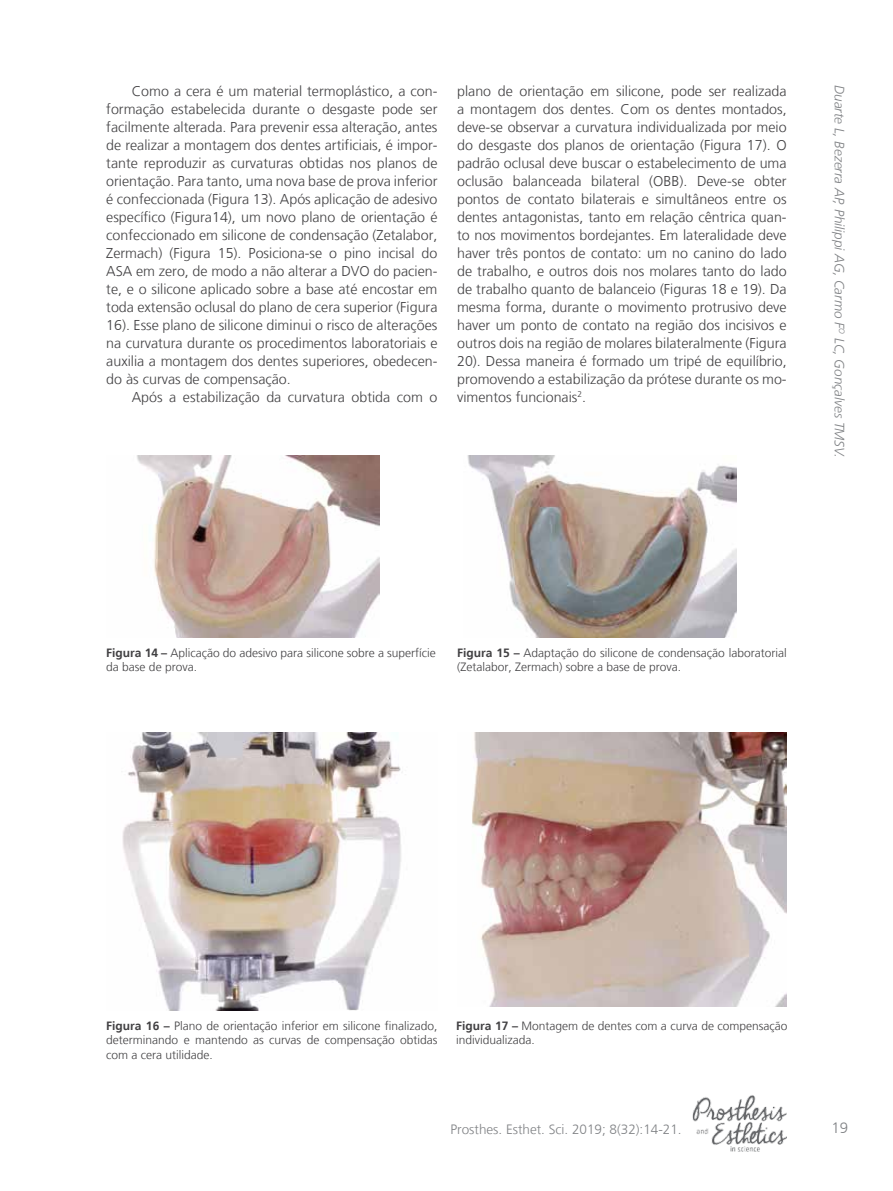
<style>
.page{position:relative;width:893px;height:1191px;background:#fff}
.page>*{position:absolute;margin:0;border:0;box-sizing:border-box;transform-origin:0 0}
.t1{font:300 15px "Frutiger LT";color:#808285}
.t2{font:300 14.25px/18px "Frutiger LT";color:#414042;text-align:justify}
.t3{font:italic 300 13.5px "Frutiger LT";color:#808285}
.t4{font:300 13.5px "Frutiger LT";color:#808285}
.t5{font:300 12px/14.4px "Frutiger LT";color:#414042}
.s1{font-weight:700}
</style>
<div class="page">
<img style="left:692px;top:1095px;width:95px;height:57px">
<img style="left:137px;top:455px;width:242px;height:182px">
<img style="left:467px;top:455px;width:269px;height:182px">
<img style="left:122px;top:732px;width:279px;height:278px">
<img style="left:472px;top:732px;width:315px;height:274px">
<p class="t2" style="left:106px;top:82px;width:333px;text-indent:26px">Como a cera é um material termoplástico, a con&shy;formação estabelecida durante o desgaste pode ser facilmente alterada. Para prevenir essa alteração, antes de realizar a montagem dos dentes artificiais, é impor&shy;tante reproduzir as curvaturas obtidas nos planos de orientação. Para tanto, uma nova base de prova inferior é confeccionada (Figura 13). Após aplicação de adesivo específico (Figura14), um novo plano de orientação é confeccionado em silicone de condensação (Zetalabor, Zermach) (Figura 15). Posiciona-se o pino incisal do ASA em zero, de modo a não alterar a DVO do pacien&shy;te, e o silicone aplicado sobre a base até encostar em toda extensão oclusal do plano de cera superior (Figura 16). Esse plano de silicone diminui o risco de alterações na curvatura durante os procedimentos laboratoriais e auxilia a montagem dos dentes superiores, obedecen&shy;do às curvas de compensação.</p>
<p class="t2" style="left:132px;top:388px;width:307px">Após a estabilização da curvatura obtida com o</p>
<p class="t2" style="left:457px;top:82px;width:331px">plano de orientação em silicone, pode ser realizada a montagem dos dentes. Com os dentes montados, deve-se observar a curvatura individualizada por meio do desgaste dos planos de orientação (Figura 17). O padrão oclusal deve buscar o estabelecimento de uma oclusão balanceada bilateral (OBB). Deve-se obter pontos de contato bilaterais e simultâneos entre os dentes antagonistas, tanto em relação cêntrica quan&shy;to nos movimentos bordejantes. Em lateralidade deve haver três pontos de contato: um no canino do lado de trabalho, e outros dois nos molares tanto do lado de trabalho quanto de balanceio (Figuras 18 e 19). Da mesma forma, durante o movimento protrusivo deve haver um ponto de contato na região dos incisivos e outros dois na região de molares bilateralmente (Figura 20). Dessa maneira é formado um tripé de equilíbrio, promovendo a estabilização da prótese durante os mo&shy;vimentos funcionais<sup>2</sup>.</p>
<p class="t3" style="left:847px;top:85px;width:374px;rotate:90deg">Duarte L, Bezerra AP, Philippi AG, Carmo F<sup>O</sup> LC, Gonçalves TMSV.</p>
<p class="t5" style="left:106px;top:646px;width:331px"><span class="s1">Figura 14 –</span> Aplicação do adesivo para silicone sobre a superfície da base de prova.</p>
<p class="t5" style="left:457px;top:646px;width:331px"><span class="s1">Figura 15 –</span> Adaptação do silicone de condensação laboratorial (Zetalabor, Zermach) sobre a base de prova.</p>
<p class="t5" style="left:106px;top:1018px;width:333px;text-align:justify"><span class="s1">Figura 16 –</span> Plano de orientação inferior em silicone finalizado, determinando e mantendo as curvas de compensação obtidas com a cera utilidade.</p>
<p class="t5" style="left:456px;top:1018px;width:333px"><span class="s1">Figura 17 –</span> Montagem de dentes com a curva de compensação individualizada.</p>
<p class="t4" style="left:450px;top:1122px;width:233px">Prosthes. Esthet. Sci. 2019; 8(32):14-21.</p>
<p class="t1" style="left:831px;top:1119px;width:18px">19</p>
</div>
